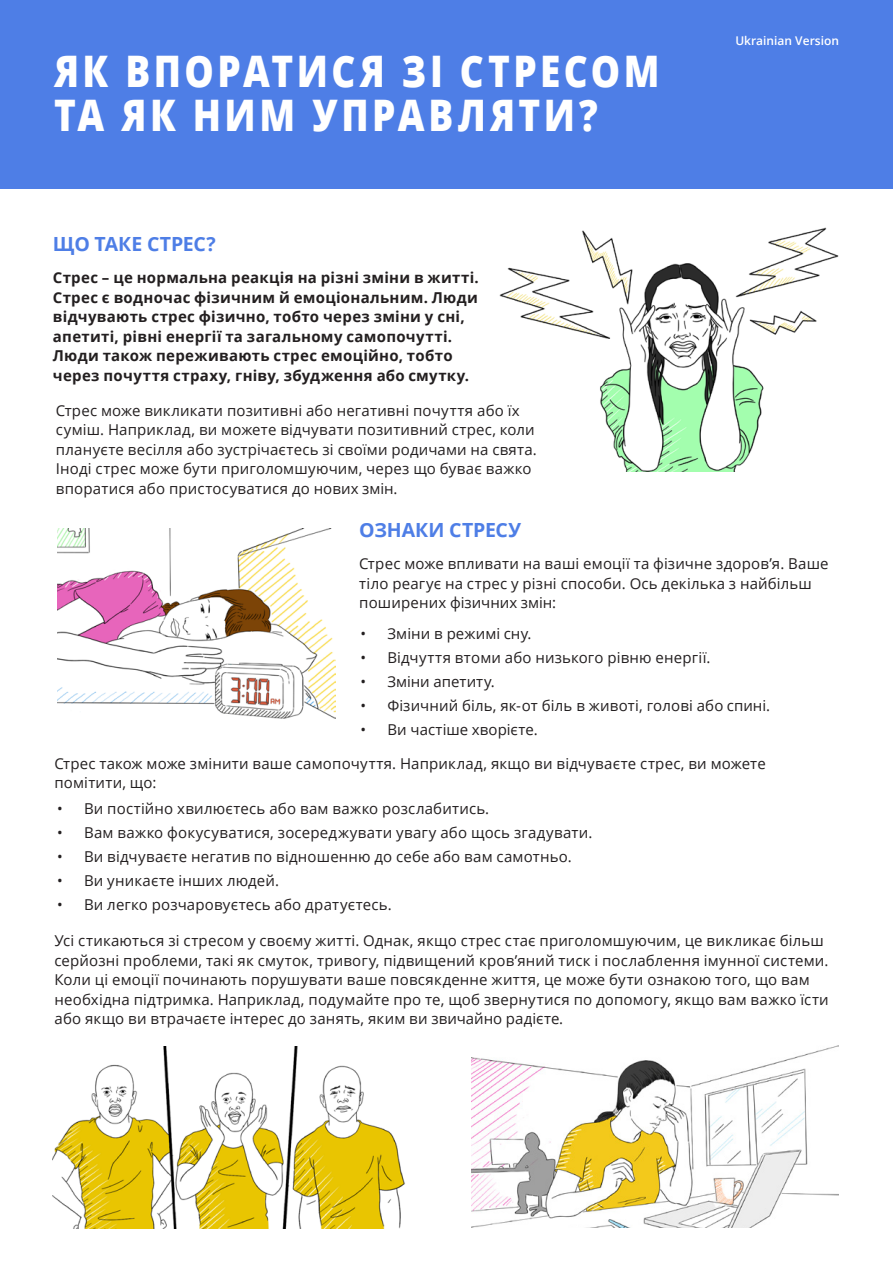
<style>
.page{position:relative;width:893px;height:1263px;background:#fff}
.page>*{position:absolute;margin:0;border:0;box-sizing:border-box;transform-origin:0 0}
.t1{font:800 43.5px/43.5px "Open Sans";letter-spacing:.095em;color:#fff;scale:.85 1}
.Sub_head_1{font:700 19.5px "Open Sans";letter-spacing:-.005em;color:#4e7ee6}
.Body_text{font:15px/19.5px "Open Sans";letter-spacing:.01em;color:#231f20}
.Body_text-2{font:700 15px/19.5px "Open Sans";letter-spacing:.02em;color:#231f20}
.t2{font:600 12px "Open Sans";color:#fff}
</style>
<div class="page">
<div style="left:0;top:0;width:893px;height:189px;background:#4e7ee6"></div>
<img style="left:499px;top:227px;width:340px;height:244px">
<img style="left:53px;top:1046px;width:352px;height:183px">
<img style="left:471px;top:1045px;width:368px;height:183px">
<img style="left:57px;top:528px;width:279px;height:191px">
<p class="t1" style="left:54px;top:47px;width:714px">ЯК ВПОРАТИСЯ ЗІ СТРЕСОМ<br>ТА ЯК НИМ УПРАВЛЯТИ?</p>
<p class="Sub_head_1" style="left:53px;top:230px;width:164px">ЩО ТАКЕ СТРЕС?</p>
<p class="Body_text-2" style="left:53px;top:268px;width:427px">Стрес – це нормальна реакція на різні зміни в житті.<br>Стрес є водночас фізичним й емоціональним. Люди відчувають стрес фізично, тобто через зміни у сні, апетиті, рівні енергії та загальному самопочутті.<br>Люди також переживають стрес емоційно, тобто через почуття страху, гніву, збудження або смутку.</p>
<p class="Body_text" style="left:56px;top:400px;width:482px">Стрес може викликати позитивні або негативні почуття або їх суміш. Наприклад, ви можете відчувати позитивний стрес, коли плануєте весілля або зустрічаєтесь зі своїми родичами на свята.<br>Іноді стрес може бути приголомшуючим, через що буває важко впоратися або пристосуватися до нових змін.</p>
<p class="t2" style="left:735px;top:32px;width:105px">Ukrainian Version</p>
<p class="Sub_head_1" style="left:359px;top:516px;width:163px">ОЗНАКИ СТРЕСУ</p>
<p class="Body_text" style="left:359px;top:553px;width:471px">Стрес може впливати на ваші емоції та фізичне здоров’я. Ваше тіло реагує на стрес у різні способи. Ось декілька з найбільш поширених фізичних змін:</p>
<p class="Body_text" style="left:360px;top:623px;width:173px">• Зміни в режимі сну.</p>
<p class="Body_text" style="left:360px;top:647px;width:352px">• Відчуття втоми або низького рівню енергії.</p>
<p class="Body_text" style="left:360px;top:671px;width:136px">• Зміни апетиту.</p>
<p class="Body_text" style="left:360px;top:695px;width:411px">• Фізичний біль, як-от біль в животі, голові або спині.</p>
<p class="Body_text" style="left:360px;top:719px;width:179px">• Ви частіше хворієте.</p>
<p class="Body_text" style="left:54px;top:753px;width:713px">Стрес також може змінити ваше самопочуття. Наприклад, якщо ви відчуваєте стрес, ви можете помітити, що:</p>
<p class="Body_text" style="left:57px;top:798px;width:434px">• Ви постійно хвилюєтесь або вам важко розслабитись.</p>
<p class="Body_text" style="left:57px;top:822px;width:537px">• Вам важко фокусуватися, зосереджувати увагу або щось згадувати.</p>
<p class="Body_text" style="left:57px;top:846px;width:516px">• Ви відчуваєте негатив по відношенню до себе або вам самотньо.</p>
<p class="Body_text" style="left:57px;top:870px;width:224px">• Ви уникаєте інших людей.</p>
<p class="Body_text" style="left:57px;top:894px;width:336px">• Ви легко розчаровуєтесь або дратуєтесь.</p>
<p class="Body_text" style="left:54px;top:931px;width:776px">Усі стикаються зі стресом у своєму житті. Однак, якщо стрес стає приголомшуючим, це викликає більш серйозні проблеми, такі як смуток, тривогу, підвищений кров’яний тиск і послаблення імунної системи.<br>Коли ці емоції починають порушувати ваше повсякденне життя, це може бути ознакою того, що вам необхідна підтримка. Наприклад, подумайте про те, щоб звернутися по допомогу, якщо вам важко їсти або якщо ви втрачаєте інтерес до занять, яким ви звичайно радієте.</p>
</div>
